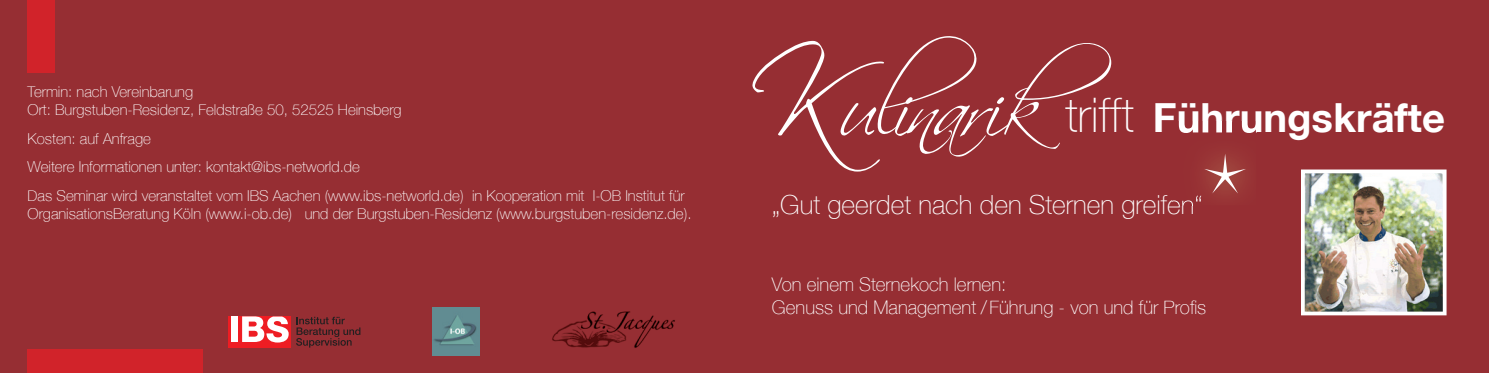
<style>
.page{position:relative;width:1489px;height:373px;background:#fff}
.page>*{position:absolute;margin:0;border:0;box-sizing:border-box;transform-origin:0 0}
.t1{font:700 40px "Helvetica Neue LT";color:#fff}
.t2{font:100 26.25px "Helvetica Neue LT";color:#fff}
.t3{font:100 18.75px/22.5px "Helvetica Neue LT";color:#fff}
.t4{font:100 15px/28.6px "Helvetica Neue LT";color:#fff}
.s1{font-family:"Scriptina";font-weight:400;font-size:126.12px}
.s2{font-family:"Scriptina";font-weight:400;font-size:82px}
.s3{font-weight:100;font-size:47.5px}
</style>
<div class="page">
<div style="left:0;top:0;width:1488px;height:372px;background:#962e33"></div>
<img style="left:1200px;top:168px;width:46px;height:34px">
<img style="left:1178px;top:121px;width:78px;height:12px">
<img style="left:1172px;top:195px;width:28px;height:10px">
<svg style="left:1204px;top:153px;width:41px;height:40px"></svg>
<img style="left:1301px;top:169px;width:145px;height:146px">
<div style="left:28px;top:348px;width:175px;height:24px;background:#d1232a"></div>
<div style="left:28px;top:0;width:27px;height:72px;background:#d1232a"></div>
<svg style="left:296px;top:316px;width:64px;height:31px"></svg>
<div style="left:228px;top:316px;width:62px;height:31px;background:#ee1d23"></div>
<div style="left:231px;top:316px;width:6px;height:25px;background:#fff"></div>
<svg style="left:242px;top:316px;width:47px;height:26px"></svg>
<img style="left:552px;top:311px;width:123px;height:37px">
<img style="left:432px;top:307px;width:48px;height:47px">
<p class="t4" style="left:28px;top:82px;width:375px;line-height:18px">Termin: nach Vereinbarung<br>Ort: Burgstuben-Residenz, Feldstraße 50, 52525 Heinsberg</p>
<p class="t4" style="left:28px;top:124px;width:658px">Kosten: auf Anfrage<br>Weitere Informationen unter: kontakt@ibs-networld.de<br>Das Seminar wird veranstaltet vom IBS Aachen (www.ibs-networld.de) in Kooperation mit I-OB Institut für</p>
<p class="t4" style="left:28px;top:199px;width:665px">OrganisationsBeratung Köln (www.i-ob.de) und der Burgstuben-Residenz (www.burgstuben-residenz.de).</p>
<h1 class="t1" style="left:748px;top:93px;width:698px"><span class="s1">K</span><span class="s2">ulinarik</span><span class="s3">trifft</span> Führungskräfte</h1>
<h2 class="t2" style="left:772px;top:189px;width:432px">„Gut geerdet nach den Sternen greifen“</h2>
<p class="t3" style="left:772px;top:272px;width:436px">Von einem Sternekoch lernen:<br>Genuss und Management / Führung - von und für Profis</p>
</div>
